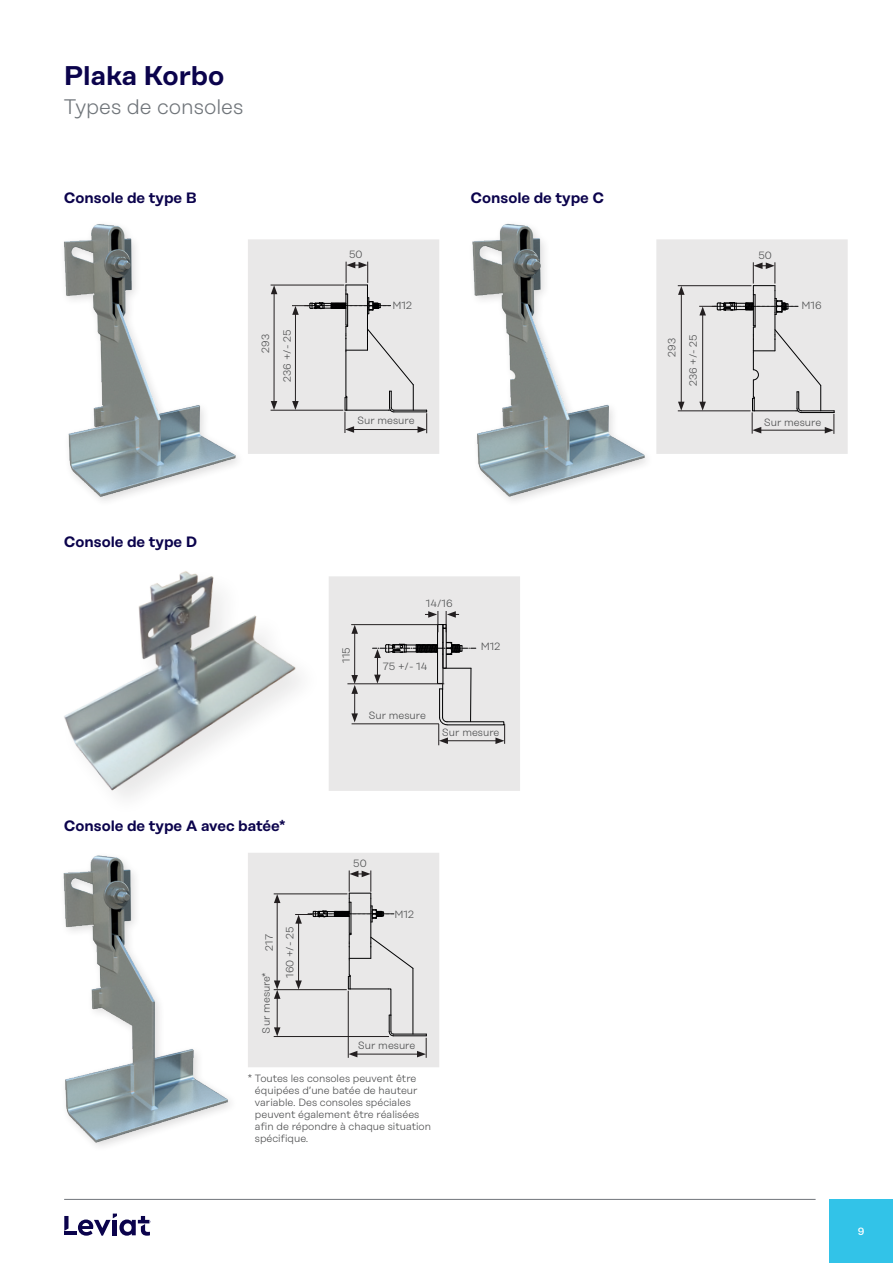
<style>
.page{position:relative;width:893px;height:1263px;background:#fff}
.page>*{position:absolute;margin:0;border:0;box-sizing:border-box;transform-origin:0 0}
.t1{font:600 27px "Rational Display";color:#0b034c}
.t2{font:300 21px "Rational Display";color:#70757a}
.t3{font:600 15px "Rational Display";color:#0b034c}
.t4{font:300 10.5px/12px "Rational Display";color:#4b4c4d}
.t5{font:500 10.5px "Rational Display";color:#fff}
</style>
<div class="page">
<hr style="left:64px;top:1199px;width:752px;height:1px;background:#70757a">
<div style="left:829px;top:1199px;width:64px;height:64px;background:#32c3e8"></div>
<hr style="left:64px;top:1231px;width:13px;height:4px;background:#0b034c">
<svg style="left:64px;top:1216px;width:5px;height:15px"></svg>
<svg style="left:78px;top:1213px;width:72px;height:23px"></svg>
<img style="left:64px;top:571px;width:236px;height:226px">
<img style="left:472px;top:223px;width:174px;height:278px">
<img style="left:64px;top:224px;width:173px;height:277px">
<img style="left:63px;top:855px;width:167px;height:291px">
<div style="left:248px;top:239px;width:191px;height:215px;background:#e9e8e8"></div>
<svg style="left:656px;top:239px;width:192px;height:215px"></svg>
<svg style="left:248px;top:853px;width:191px;height:214px"></svg>
<div style="left:329px;top:576px;width:191px;height:215px;background:#e9e8e8"></div>
<h1 class="t1" style="left:64px;top:60px;width:162px">Plaka Korbo</h1>
<h2 class="t2" style="left:64px;top:95px;width:181px">Types de consoles</h2>
<h3 class="t3" style="left:64px;top:189px;width:135px">Console de type B</h3>
<h3 class="t3" style="left:470px;top:189px;width:135px">Console de type C</h3>
<p class="t4" style="left:349px;top:248px;width:15px">50</p>
<p class="t4" style="left:758px;top:250px;width:15px">50</p>
<p class="t4" style="left:392px;top:299px;width:21px">M12</p>
<p class="t4" style="left:801px;top:299px;width:22px">M16</p>
<p class="t4" style="left:255px;top:382px;width:54px;line-height:21.6px;text-indent:29px;rotate:-90deg">293<br>236 +/- 25</p>
<p class="t4" style="left:661px;top:386px;width:54px;line-height:21.6px;text-indent:29px;rotate:-90deg">293<br>236 +/- 25</p>
<p class="t4" style="left:357px;top:415px;width:59px">Sur mesure</p>
<p class="t4" style="left:764px;top:416px;width:59px">Sur mesure</p>
<h3 class="t3" style="left:64px;top:533px;width:135px">Console de type D</h3>
<h3 class="t3" style="left:64px;top:817px;width:223px">Console de type A avec batée*</h3>
<p class="t4" style="left:259px;top:978px;width:53px;line-height:20.7px;text-indent:28px;rotate:-90deg">217<br>160 +/- 25</p>
<p class="t4" style="left:260px;top:1033px;width:63px;rotate:-90deg">Sur mesure*</p>
<p class="t4" style="left:340px;top:663px;width:17px;rotate:-90deg">115</p>
<p class="t4" style="left:426px;top:597px;width:28px">14/16</p>
<p class="t4" style="left:383px;top:660px;width:46px">75 +/- 14</p>
<p class="t4" style="left:368px;top:709px;width:59px">Sur mesure</p>
<p class="t4" style="left:481px;top:641px;width:21px">M12</p>
<p class="t4" style="left:442px;top:726px;width:59px">Sur mesure</p>
<p class="t4" style="left:353px;top:857px;width:15px">50</p>
<p class="t4" style="left:394px;top:908px;width:21px">M12</p>
<p class="t4" style="left:358px;top:1039px;width:59px">Sur mesure</p>
<p class="t4" style="left:255px;top:1072px;width:178px;text-indent:-7px">* Toutes les consoles peuvent être équipées d’une batée de hauteur variable. Des consoles spéciales peuvent également être réalisées afin de répondre à chaque situation spécifique.</p>
<p class="t5" style="left:858px;top:1225px;width:8px">9</p>
</div>
